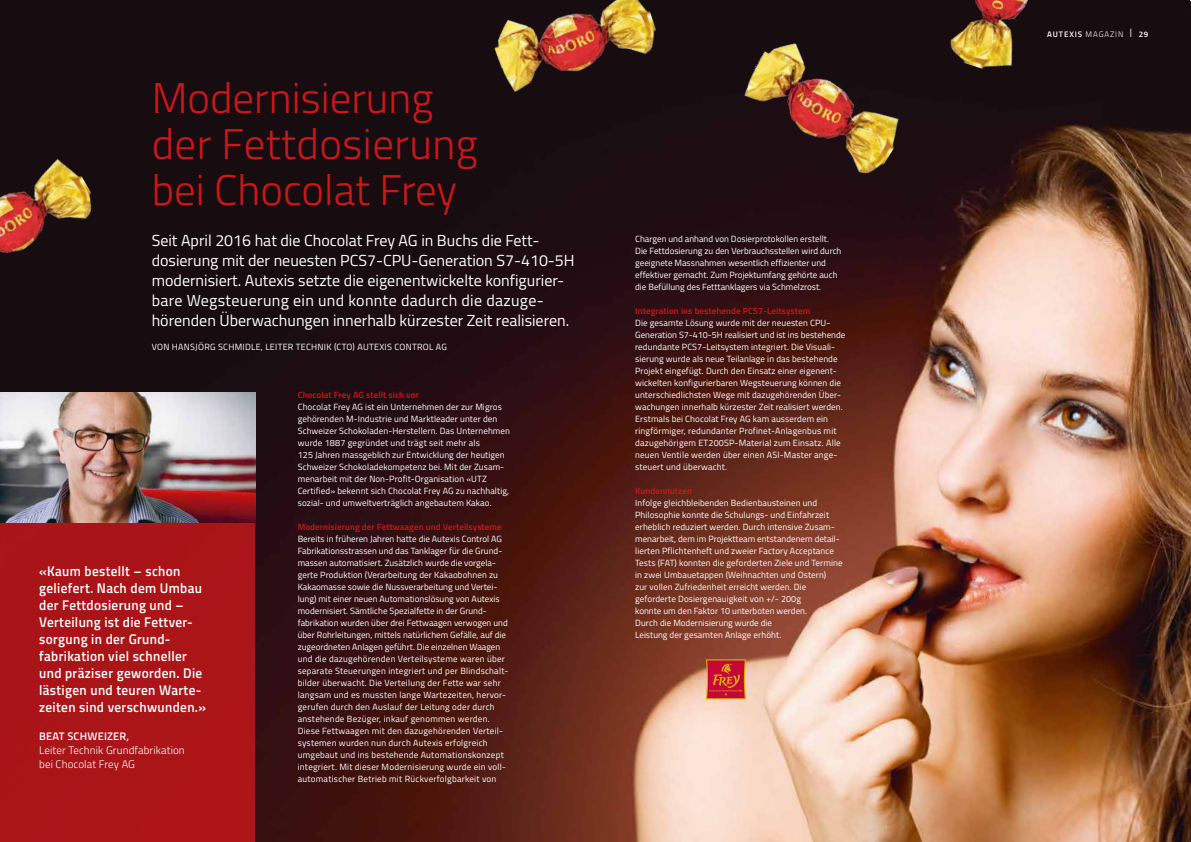
<style>
.page{position:relative;width:1191px;height:842px;background:#fff}
.page>*{position:absolute;margin:0;border:0;box-sizing:border-box;transform-origin:0 0}
.t1{font:300 43px/46px "Titillium";color:#cd171a}
.t2{font:16px/20px "Titillium";color:#fff}
.t3{font:600 14px/17px "Titillium";letter-spacing:.025em;color:#fff;scale:.95 1}
.t4{font:300 11px/14px "Titillium";letter-spacing:.01em;color:#fff}
.t5{font:600 11px "Titillium";letter-spacing:.02em;color:#fff}
.t6{font:9px/12px "Titillium";letter-spacing:.01em;color:#fff}
.t7{font:600 9px "Titillium";letter-spacing:.01em;color:#cd171a}
.t8{font:9px "Titillium";letter-spacing:.03em;color:#fff}
.t9{font:600 8px "Titillium";letter-spacing:.11em;color:#fff}
.s1{font-weight:300}
.s2{font-weight:300;font-size:12px}
</style>
<div class="page">
<img style="left:0;top:0;width:1191px;height:842px">
<div style="left:0;top:522px;width:255px;height:320px;background:#aa1518"></div>
<img style="left:0;top:393px;width:255px;height:129px">
<svg style="left:706px;top:659px;width:40px;height:40px;background:#ca3231"></svg>
<img style="left:479px;top:0;width:196px;height:138px">
<img style="left:714px;top:0;width:221px;height:218px">
<img style="left:0;top:108px;width:122px;height:210px">
<img style="left:903px;top:0;width:183px;height:93px">
<h1 class="t1" style="left:152px;top:73px;width:327px">Modernisierung der Fettdosierung bei Chocolat Frey</h1>
<p class="t2" style="left:152px;top:229px;width:424px">Seit April 2016 hat die Chocolat Frey AG in Buchs die Fett&shy;dosierung mit der neuesten PCS7-CPU-Generation S7-410-5H modernisiert. Autexis setzte die eigenentwickelte konfigurier&shy;bare Wegsteuerung ein und konnte dadurch die dazuge&shy;hörenden Überwachungen innerhalb kürzester Zeit realisieren.</p>
<p class="t8" style="left:152px;top:341px;width:297px">VON HANSJÖRG SCHMIDLE, LEITER TECHNIK (CTO) AUTEXIS CONTROL AG</p>
<h3 class="t3" style="left:39px;top:562px;width:177px">«Kaum bestellt – schon geliefert. Nach dem Umbau der Fettdosierung und –<br>Verteilung ist die Fettver&shy;sorgung in der Grund&shy;fabrikation viel schneller und präziser geworden. Die lästigen und teuren Warte&shy;zeiten sind verschwunden.»</h3>
<p class="t5" style="left:39px;top:728px;width:91px">BEAT SCHWEIZER,</p>
<p class="t4" style="left:39px;top:743px;width:147px">Leiter Technik Grundfabrikation bei Chocolat Frey AG</p>
<p class="t7" style="left:298px;top:388px;width:123px">Chocolat Frey AG stellt sich vor</p>
<p class="t6" style="left:298px;top:400px;width:214px">Chocolat Frey AG ist ein Unternehmen der zur Migros gehörenden M-Industrie und Marktleader unter den Schweizer Schokoladen-Herstellern. Das Unternehmen wurde 1887 gegründet und trägt seit mehr als<br>125 Jahren massgeblich zur Entwicklung der heutigen Schweizer Schokoladekompetenz bei. Mit der Zusam&shy;menarbeit mit der Non-Profit-Organisation «UTZ Certified» bekennt sich Chocolat Frey AG zu nachhaltig, sozial- und umweltverträglich angebautem Kakao.</p>
<p class="t7" style="left:298px;top:520px;width:206px">Modernisierung der Fettwaagen und Verteilsysteme</p>
<p class="t6" style="left:298px;top:532px;width:212px">Bereits in früheren Jahren hatte die Autexis Control AG Fabrikationsstrassen und das Tanklager für die Grund&shy;massen automatisiert. Zusätzlich wurde die vorgela&shy;gerte Produktion (Verarbeitung der Kakaobohnen zu Kakaomasse sowie die Nussverarbeitung und Vertei&shy;lung) mit einer neuen Automationslösung von Autexis modernisiert. Sämtliche Spezialfette in der Grund&shy;fabrikation wurden über drei Fettwaagen verwogen und über Rohrleitungen, mittels natürlichem Gefälle, auf die zugeordneten Anlagen geführt. Die einzelnen Waagen und die dazugehörenden Verteilsysteme waren über separate Steuerungen integriert und per Blindschalt&shy;bilder überwacht. Die Verteilung der Fette war sehr langsam und es mussten lange Wartezeiten, hervor&shy;gerufen durch den Auslauf der Leitung oder durch anstehende Bezüger, inkauf genommen werden.<br>Diese Fettwaagen mit den dazugehörenden Verteil&shy;systemen wurden nun durch Autexis erfolgreich umgebaut und ins bestehende Automationskonzept integriert. Mit dieser Modernisierung wurde ein voll&shy;automatischer Betrieb mit Rückverfolgbarkeit von</p>
<p class="t6" style="left:635px;top:232px;width:208px">Chargen und anhand von Dosierprotokollen erstellt.<br>Die Fettdosierung zu den Verbrauchsstellen wird durch geeignete Massnahmen wesentlich effizienter und effektiver gemacht. Zum Projektumfang gehörte auch die Befüllung des Fetttanklagers via Schmelzrost.</p>
<p class="t7" style="left:635px;top:304px;width:177px">Integration ins bestehende PCS7-Leitsystem</p>
<p class="t6" style="left:635px;top:316px;width:212px">Die gesamte Lösung wurde mit der neuesten CPU-Generation S7-410-5H realisiert und ist ins bestehende redundante PCS7-Leitsystem integriert. Die Visuali&shy;sierung wurde als neue Teilanlage in das bestehende Projekt eingefügt. Durch den Einsatz einer eigenent&shy;wickelten konfigurierbaren Wegsteuerung können die unterschiedlichsten Wege mit dazugehörenden Über&shy;wachungen innerhalb kürzester Zeit realisiert werden.<br>Erstmals bei Chocolat Frey AG kam ausserdem ein ringförmiger, redundanter Profinet-Anlagenbus mit dazugehörigem ET200SP-Material zum Einsatz. Alle neuen Ventile werden über einen ASI-Master ange&shy;steuert und überwacht.</p>
<p class="t7" style="left:635px;top:484px;width:58px">Kundennutzen</p>
<p class="t6" style="left:635px;top:496px;width:209px">Infolge gleichbleibenden Bedienbausteinen und Philosophie konnte die Schulungs- und Einfahrzeit erheblich reduziert werden. Durch intensive Zusam&shy;menarbeit, dem im Projektteam entstandenem detail&shy;lierten Pflichtenheft und zweier Factory Acceptance Tests (FAT) konnten die geforderten Ziele und Termine in zwei Umbauetappen (Weihnachten und Ostern)<br>zur vollen Zufriedenheit erreicht werden. Die geforderte Dosiergenauigkeit von +/- 200g<br>konnte um den Faktor 10 unterboten werden.<br>Durch die Modernisierung wurde die<br>Leistung der gesamten Anlage erhöht.</p>
<p class="t9" style="left:1047px;top:28px;width:103px">AUTEXIS <span class="s1">MAGAZIN</span> <span class="s2">I</span> 29</p>
</div>
